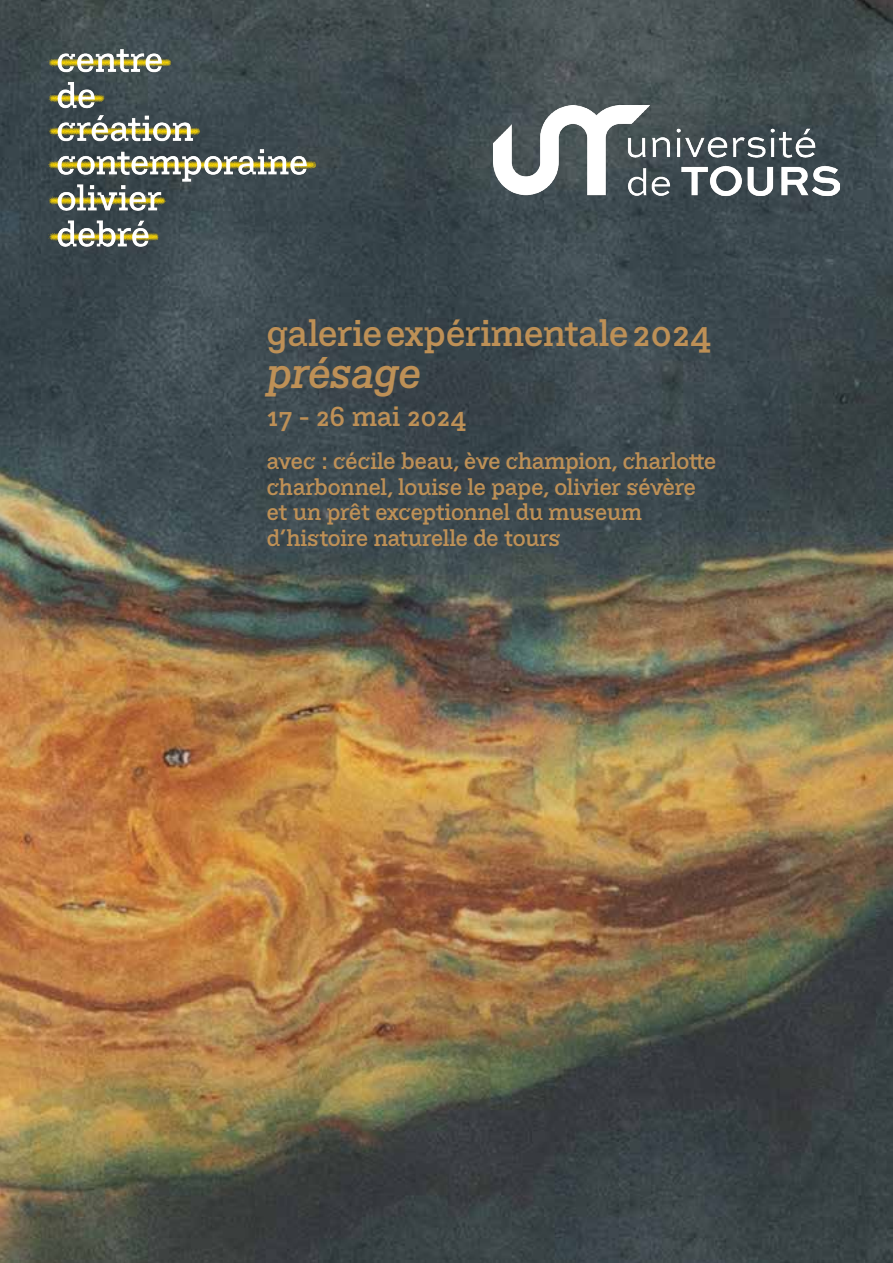
<style>
.page{position:relative;width:893px;height:1263px;background:#fff}
.page>*{position:absolute;margin:0;border:0;box-sizing:border-box;transform-origin:0 0}
.t1{font:italic 42px "BVHCCCOD";letter-spacing:-.01em;color:#be9056}
.t2{font:36px "BVHCCCOD Titrage";color:#be9056}
.t3{font:27px "BVHCCCOD Titrage";color:#be9056}
.t4{font:22.5px/25.5px "BVHCCCOD Titrage";letter-spacing:-.01em;color:#be9056}
</style>
<div class="page">
<img style="left:0;top:0;width:893px;height:1263px">
<img style="left:494px;top:105px;width:345px;height:90px">
<img style="left:21px;top:18px;width:321px;height:265px">
<h2 class="t2" style="left:267px;top:309px;width:446px">galerie expérimentale 2024</h2>
<h1 class="t1" style="left:267px;top:345px;width:156px">présage</h1>
<p class="t3" style="left:267px;top:398px;width:201px">17 - 26 mai 2024</p>
<p class="t4" style="left:267px;top:449px;width:451px">avec : cécile beau, ève champion, charlotte charbonnel, louise le pape, olivier sévère et un prêt exceptionnel du museum d’histoire naturelle de tours</p>
</div>
